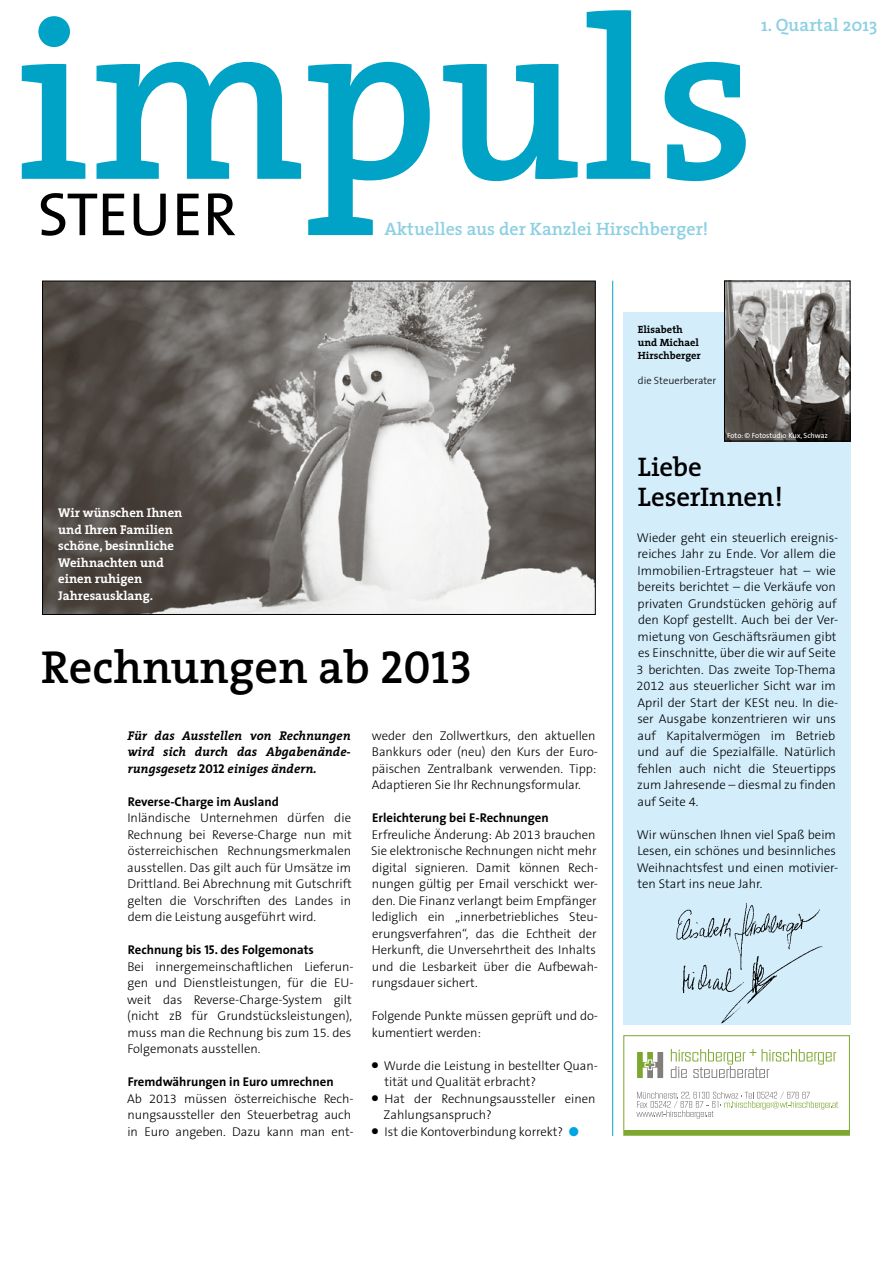
<style>
.page{position:relative;width:893px;height:1263px;background:#fff}
.page>*{position:absolute;margin:0;border:0;box-sizing:border-box;transform-origin:0 0}
.t1{font:600 230.7px "The Serif";color:#00a3c6}
.t2{font:61.5px "The Sans Caps";color:#000}
.t3{font:600 46.5px "The Serif";color:#000}
.t4{font:600 27px/30px "The Serif";letter-spacing:-.01em;color:#000}
.t5{font:600 18px "The Serif";color:#8cd0e3}
.t6{font:300 12.75px/16.5px "The Sans B3";color:#000}
.t7{font:700 12.75px "The Sans";color:#000}
.t8{font:700 12.75px/16.5px "The Serif";color:#fff}
.t9{font:italic 700 12.75px/16.5px "The Serif";color:#000;text-align:justify}
.t10{font:700 10.5px/12.8px "The Serif";color:#000}
.t11{font:300 10.5px "The Sans";color:#000}
.t12{font:7.5px "The Sans";color:#fff}
.s1{font-family:"The Serif Semi Bold Caps";font-weight:400}
.s2{font-family:"The Serif Bold Caps";font-weight:400;font-style:normal}
.s3{font-family:"The Sans Bold Caps";font-weight:400}
.s4{color:#00a6e1}
</style>
<div class="page">
<hr style="left:612px;top:281px;width:1px;height:855px;background:#00a3c6">
<div style="left:623px;top:312px;width:227px;height:713px;background:#d3edfb"></div>
<img style="left:726px;top:283px;width:122px;height:156px">
<div style="left:724px;top:281px;width:126px;height:160px;border:1px solid #000"></div>
<img style="left:676px;top:903px;width:147px;height:121px">
<div style="left:623px;top:1035px;width:227px;height:100px;border:1px solid #7da72f"></div>
<svg style="left:636px;top:1091px;width:202px;height:27px"></svg>
<svg style="left:671px;top:1049px;width:165px;height:29px"></svg>
<svg style="left:637px;top:1052px;width:26px;height:26px"></svg>
<div style="left:624px;top:1130px;width:225px;height:5px;background:#7da72f"></div>
<svg style="left:42px;top:280px;width:554px;height:335px;background:#86827f"></svg>
<h1 class="t1" style="left:15px;top:-92px;width:742px">impuls</h1>
<h2 class="t2" style="left:38px;top:163px;width:201px">STEUER</h2>
<h3 class="t5" style="left:384px;top:214px;width:325px">Aktuelles aus der Kanzlei Hirschberger!</h3>
<h3 class="t5" style="left:761px;top:10px;width:118px">1. Quartal 2013</h3>
<p class="t10" style="left:638px;top:323px;width:65px">Elisabeth und Michael<br>Hirschberger</p>
<p class="t11" style="left:638px;top:372px;width:80px">die Steuerberater</p>
<p class="t8" style="left:58px;top:504px;width:126px">Wir wünschen Ihnen und Ihren Familien schöne, besinnliche<br>Weihnachten und einen ruhigen<br>Jahresausklang.</p>
<h3 class="t3" style="left:41px;top:629px;width:433px">Rechnungen ab <span class="s1">2013</span></h3>
<p class="t9" style="left:128px;top:727px;width:225px">Für das Ausstellen von Rechnungen wird sich durch das Abgabenände&shy;rungsgesetz <span class="s2">2012</span> einiges ändern.</p>
<p class="t7" style="left:128px;top:791px;width:153px">Reverse-Charge im Ausland</p>
<p class="t6" style="left:127px;top:810px;width:226px;text-align:justify">Inländische Unternehmen dürfen die Rechnung bei Reverse-Charge nun mit österreichischen Rechnungsmerkmalen ausstellen. Das gilt auch für Umsätze im Drittland. Bei Abrechnung mit Gutschrift gelten die Vorschriften des Landes in dem die Leistung ausgeführt wird.</p>
<p class="t7" style="left:128px;top:939px;width:188px">Rechnung bis <span class="s3">15</span>. des Folgemonats</p>
<p class="t6" style="left:127px;top:959px;width:228px">Bei innergemeinschaftlichen Lieferun&shy;gen und Dienstleistungen, für die EU&shy;weit das Reverse-Charge-System gilt (nicht zB für Grundstücksleistungen), muss man die Rechnung bis zum 15. des Folgemonats ausstellen.</p>
<p class="t7" style="left:128px;top:1071px;width:207px">Fremdwährungen in Euro umrechnen</p>
<p class="t6" style="left:127px;top:1091px;width:228px">Ab 2013 müssen österreichische Rech&shy;nungsaussteller den Steuerbetrag auch in Euro angeben. Dazu kann man ent-</p>
<p class="t6" style="left:372px;top:728px;width:228px">weder den Zollwertkurs, den aktuellen Bankkurs oder (neu) den Kurs der Euro&shy;päischen Zentralbank verwenden. Tipp:<br>Adaptieren Sie Ihr Rechnungsformular.</p>
<p class="t7" style="left:372px;top:807px;width:178px">Erleichterung bei E-Rechnungen</p>
<p class="t6" style="left:371px;top:827px;width:228px">Erfreuliche Änderung: Ab 2013 brauchen Sie elektronische Rechnungen nicht mehr digital signieren. Damit können Rech&shy;nungen gültig per Email verschickt wer&shy;den. Die Finanz verlangt beim Empfänger lediglich ein „innerbetriebliches Steu&shy;erungsverfahren“, das die Echtheit der Herkunft, die Unversehrtheit des Inhalts und die Lesbarkeit über die Aufbewah&shy;rungsdauer sichert.</p>
<p class="t6" style="left:372px;top:1008px;width:228px">Folgende Punkte müssen geprüft und do&shy;kumentiert werden:</p>
<p class="t6" style="left:384px;top:1058px;width:215px;text-indent:-12px">● Wurde die Leistung in bestellter Quan&shy;tität und Qualität erbracht?</p>
<p class="t6" style="left:384px;top:1091px;width:214px;text-indent:-12px">● Hat der Rechnungsaussteller einen<br>Zahlungsanspruch?</p>
<p class="t6" style="left:372px;top:1124px;width:207px">● Ist die Kontoverbindung korrekt? <span class="s4">●</span></p>
<p class="t12" style="left:727px;top:429px;width:102px">Foto: © Fotostudio Kux, Schwaz</p>
<h3 class="t4" style="left:638px;top:451px;width:147px">Liebe<br>LeserInnen!</h3>
<p class="t6" style="left:637px;top:530px;width:203px">Wieder geht ein steuerlich ereignis&shy;reiches Jahr zu Ende. Vor allem die Immobilien-Ertragsteuer hat – wie bereits berichtet – die Verkäufe von privaten Grundstücken gehörig auf den Kopf gestellt. Auch bei der Ver&shy;mietung von Geschäftsräumen gibt es Einschnitte, über die wir auf Seite 3 berichten. Das zweite Top-Thema 2012 aus steuerlicher Sicht war im April der Start der KESt neu. In die&shy;ser Ausgabe konzentrieren wir uns auf Kapitalvermögen im Betrieb und auf die Spezialfälle. Natürlich fehlen auch nicht die Steuertipps zum Jahresende – diesmal zu finden auf Seite 4.</p>
<p class="t6" style="left:637px;top:827px;width:203px">Wir wünschen Ihnen viel Spaß beim<br>Lesen, ein schönes und besinnliches<br>Weihnachtsfest und einen motivier&shy;ten Start ins neue Jahr.</p>
</div>
